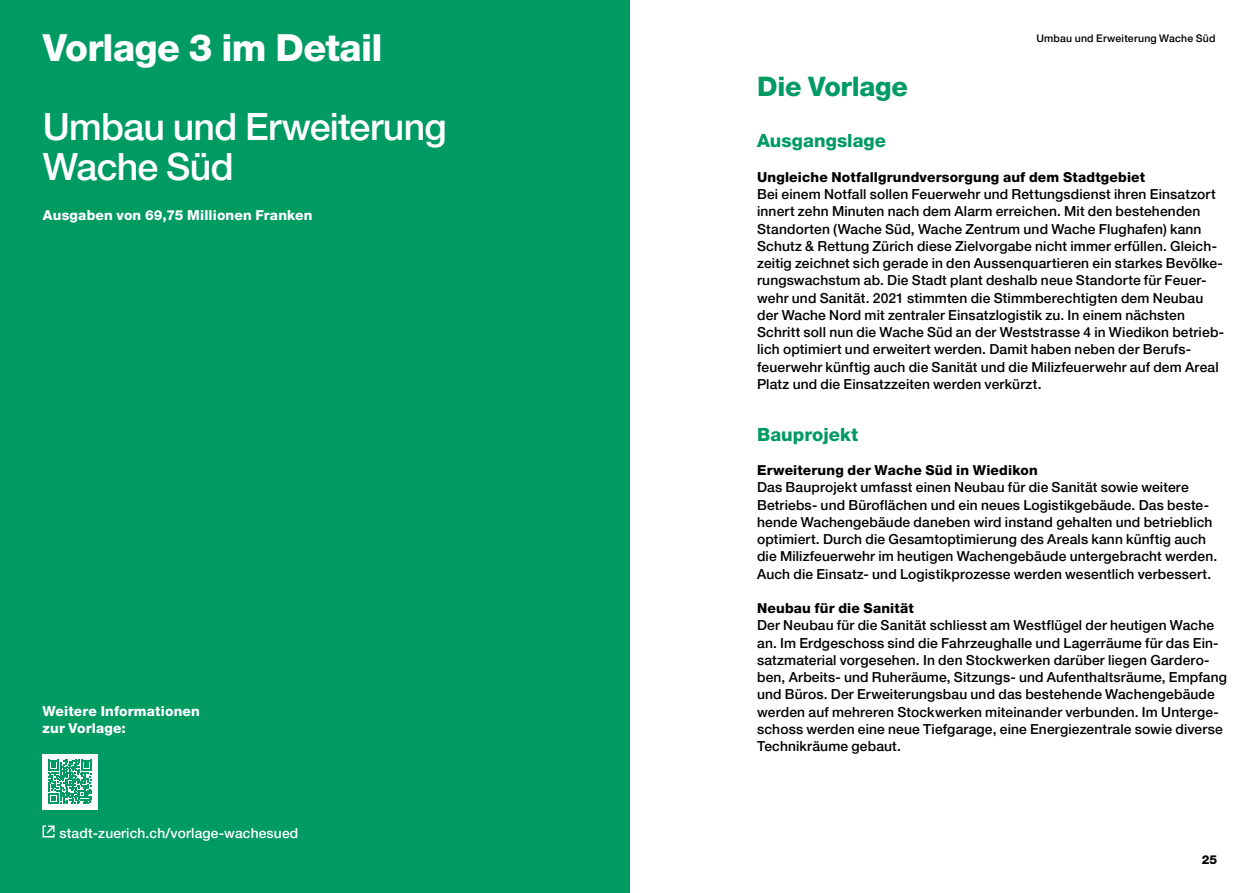
<style>
.page{position:relative;width:1259px;height:893px;background:#fff}
.page>*{position:absolute;margin:0;border:0;box-sizing:border-box;transform-origin:0 0}
.t1{font:500 37.5px/39.8px "Helvetica Neue LT Pro";letter-spacing:-.02em;color:#fff}
.t2{font:800 37.5px "Helvetica Neue LT Pro";letter-spacing:-.02em;color:#fff}
.t3{font:800 27px "Helvetica Neue LT Pro";letter-spacing:-.01em;color:#009a63}
.t4{font:800 18.3px "Helvetica Neue LT Pro";letter-spacing:.005em;color:#009a63}
.t5{font:500 13.8px/17.2px "Helvetica Neue LT Pro";letter-spacing:.01em;color:#000}
.t6{font:800 13.8px "Helvetica Neue LT Pro";letter-spacing:.015em;color:#000}
.t7{font:800 13.8px/17.2px "Helvetica Neue LT Pro";letter-spacing:.015em;color:#fff}
.t8{font:500 13.8px "Helvetica Neue LT Pro";letter-spacing:.01em;color:#fff}
.t9{font:800 12.3px "Helvetica Neue LT Pro";color:#000}
.t10{font:500 10.5px "Helvetica Neue LT Pro";letter-spacing:.02em;color:#000}
</style>
<div class="page">
<div style="left:0;top:0;width:629px;height:893px;background:#009a63"></div>
<div style="left:43px;top:754px;width:55px;height:55px;background:#fff"></div>
<svg style="left:48px;top:760px;width:44px;height:44px"></svg>
<svg style="left:43px;top:825px;width:12px;height:12px"></svg>
<p class="t2" style="left:43px;top:25px;width:341px">Vorlage 3 im Detail</p>
<h1 class="t1" style="left:43px;top:107px;width:405px">Umbau und Erweiterung<br>Wache Süd</h1>
<p class="t7" style="left:43px;top:206px;width:271px">Ausgaben von 69,75 Millionen Franken</p>
<p class="t7" style="left:43px;top:702px;width:159px">Weitere Informationen zur Vorlage:</p>
<p class="t8" style="left:60px;top:824px;width:240px">stadt-zuerich.ch/vorlage-wachesued</p>
<p class="t10" style="left:1036px;top:31px;width:181px">Umbau und Erweiterung Wache Süd</p>
<h2 class="t3" style="left:757px;top:70px;width:152px">Die Vorlage</h2>
<h4 class="t4" style="left:757px;top:130px;width:130px">Ausgangslage</h4>
<p class="t6" style="left:757px;top:169px;width:389px">Ungleiche Notfallgrundversorgung auf dem Stadtgebiet</p>
<p class="t5" style="left:757px;top:185px;width:468px">Bei einem Notfall sollen Feuerwehr und Rettungsdienst ihren Einsatzort innert zehn Minuten nach dem Alarm erreichen. Mit den bestehenden Standorten (Wache Süd, Wache Zentrum und Wache Flughafen) kann Schutz &amp; Rettung Zürich diese Zielvorgabe nicht immer erfüllen. Gleich&shy;zeitig zeichnet sich gerade in den Aussenquartieren ein starkes Bevölke&shy;rungswachstum ab. Die Stadt plant deshalb neue Standorte für Feuer&shy;wehr und Sanität. 2021 stimmten die Stimmberechtigten dem Neubau der Wache Nord mit zentraler Einsatzlogistik zu. In einem nächsten Schritt soll nun die Wache Süd an der Weststrasse 4 in Wiedikon betrieb&shy;lich optimiert und erweitert werden. Damit haben neben der Berufs&shy;feuerwehr künftig auch die Sanität und die Milizfeuerwehr auf dem Areal Platz und die Einsatzzeiten werden verkürzt.</p>
<h4 class="t4" style="left:757px;top:423px;width:103px">Bauprojekt</h4>
<p class="t6" style="left:757px;top:462px;width:282px">Erweiterung der Wache Süd in Wiedikon</p>
<p class="t5" style="left:757px;top:479px;width:461px">Das Bauprojekt umfasst einen Neubau für die Sanität sowie weitere Betriebs- und Büroflächen und ein neues Logistikgebäude. Das beste&shy;hende Wachengebäude daneben wird instand gehalten und betrieblich optimiert. Durch die Gesamtoptimierung des Areals kann künftig auch die Milizfeuerwehr im heutigen Wachengebäude untergebracht werden.<br>Auch die Einsatz- und Logistikprozesse werden wesentlich verbessert.</p>
<p class="t6" style="left:757px;top:600px;width:158px">Neubau für die Sanität</p>
<p class="t5" style="left:757px;top:617px;width:471px">Der Neubau für die Sanität schliesst am Westflügel der heutigen Wache an. Im Erdgeschoss sind die Fahrzeughalle und Lagerräume für das Ein&shy;satzmaterial vorgesehen. In den Stockwerken darüber liegen Gardero&shy;ben, Arbeits- und Ruheräume, Sitzungs- und Aufenthaltsräume, Empfang und Büros. Der Erweiterungsbau und das bestehende Wachengebäude werden auf mehreren Stockwerken miteinander verbunden. Im Unterge&shy;schoss werden eine neue Tiefgarage, eine Energiezentrale sowie diverse Technikräume gebaut.</p>
<p class="t9" style="left:1201px;top:852px;width:17px">25</p>
</div>
